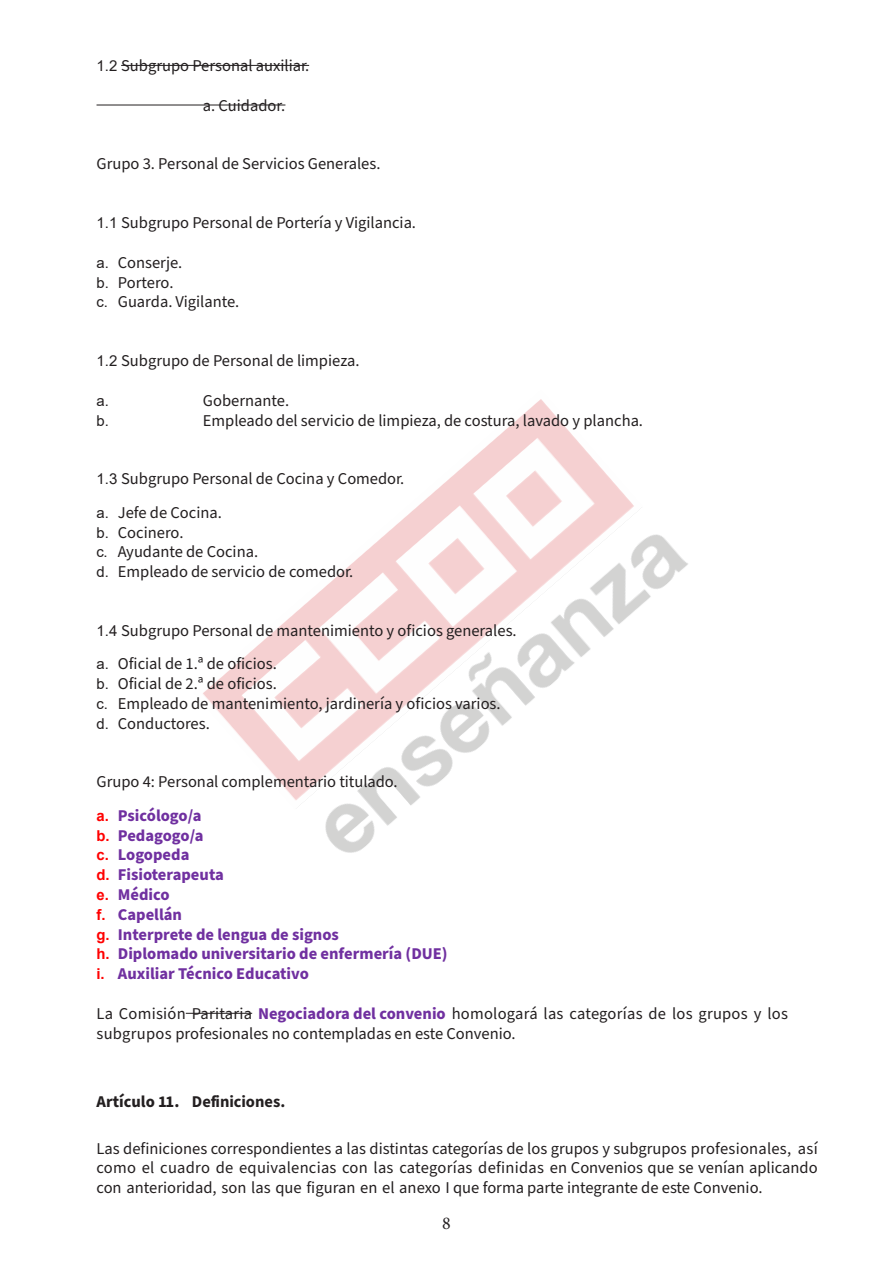
<style>
.page{position:relative;width:893px;height:1263px;background:#fff}
.page>*{position:absolute;margin:0;border:0;box-sizing:border-box;transform-origin:0 0}
.t1{font:18px "Minion Pro";color:#231f20}
.Texto_independiente{font:16.5px/19.8px "Source Sans Pro";color:#231f20}
.t2{font:700 16.5px "Source Sans Pro";color:#7030a0}
.t3{font:16.5px "Source Sans Variable";letter-spacing:.04em;color:#231f20}
.t4{font:15px "Arial";color:#231f20}
.s1{font-family:"Arial";font-size:15px}
.s2{font-family:"Arial";font-size:15px;color:#f00}
.s3{font-weight:700;color:#7030a0}
.s4{font-family:"Source Sans Pro";font-weight:700}
</style>
<div class="page">
<img style="left:203px;top:399px;width:485px;height:454px">
<hr style="left:121px;top:65px;width:188px;height:1px;background:#231f20">
<hr style="left:97px;top:105px;width:188px;height:1px;background:#231f20">
<hr style="left:186px;top:1013px;width:66px;height:1px;background:#231f20">
<p class="Texto_independiente" style="left:97px;top:56px;width:214px"><span class="s1">1.2</span> Subgrupo Personal auxiliar.</p>
<p class="Texto_independiente" style="left:203px;top:96px;width:84px">a. Cuidador.</p>
<p class="Texto_independiente" style="left:97px;top:154px;width:285px">Grupo 3. Personal de Servicios Generales.</p>
<p class="Texto_independiente" style="left:97px;top:213px;width:321px"><span class="s1">1.1</span> Subgrupo Personal de Portería y Vigilancia.</p>
<p class="Texto_independiente" style="left:97px;top:253px;width:87px"><span class="s1">a.</span> Conserje.</p>
<p class="Texto_independiente" style="left:97px;top:273px;width:78px"><span class="s1">b.</span> Portero.</p>
<p class="Texto_independiente" style="left:97px;top:292px;width:144px"><span class="s1">c.</span> Guarda. Vigilante.</p>
<p class="Texto_independiente" style="left:97px;top:351px;width:264px"><span class="s1">1.2</span> Subgrupo de Personal de limpieza.</p>
<p class="t4" style="left:97px;top:390px;width:14px">a.</p>
<p class="Texto_independiente" style="left:203px;top:391px;width:88px">Gobernante.</p>
<p class="t4" style="left:97px;top:410px;width:14px">b.</p>
<p class="Texto_independiente" style="left:203px;top:411px;width:442px">Empleado del servicio de limpieza, de costura, lavado y plancha.</p>
<p class="Texto_independiente" style="left:97px;top:469px;width:309px"><span class="s1">1.3</span> Subgrupo Personal de Cocina y Comedor.</p>
<p class="Texto_independiente" style="left:97px;top:503px;width:127px"><span class="s1">a.</span> Jefe de Cocina.</p>
<p class="Texto_independiente" style="left:97px;top:523px;width:88px"><span class="s1">b.</span> Cocinero.</p>
<p class="Texto_independiente" style="left:97px;top:542px;width:163px"><span class="s1">c.</span> Ayudante de Cocina.</p>
<p class="Texto_independiente" style="left:97px;top:562px;width:258px"><span class="s1">d.</span> Empleado de servicio de comedor.</p>
<p class="Texto_independiente" style="left:97px;top:621px;width:422px"><span class="s1">1.4</span> Subgrupo Personal de mantenimiento y oficios generales.</p>
<p class="Texto_independiente" style="left:97px;top:654px;width:182px"><span class="s1">a.</span> Oficial de 1.ª de oficios.</p>
<p class="Texto_independiente" style="left:97px;top:674px;width:182px"><span class="s1">b.</span> Oficial de 2.ª de oficios.</p>
<p class="Texto_independiente" style="left:97px;top:694px;width:406px"><span class="s1">c.</span> Empleado de mantenimiento, jardinería y oficios varios.</p>
<p class="Texto_independiente" style="left:97px;top:714px;width:115px"><span class="s1">d.</span> Conductores.</p>
<p class="Texto_independiente" style="left:97px;top:773px;width:303px">Grupo 4: Personal complementario titulado.</p>
<p class="t2" style="left:97px;top:804px;width:107px"><span class="s2">a.</span> Psicólogo/a</p>
<p class="t2" style="left:97px;top:824px;width:109px"><span class="s2">b.</span> Pedagogo/a</p>
<p class="t2" style="left:97px;top:844px;width:94px"><span class="s2">c.</span> Logopeda</p>
<p class="t2" style="left:97px;top:863px;width:129px"><span class="s2">d.</span> Fisioterapeuta</p>
<p class="t2" style="left:97px;top:883px;width:75px"><span class="s2">e.</span> Médico</p>
<p class="t2" style="left:97px;top:903px;width:87px"><span class="s2">f.</span> Capellán</p>
<p class="t2" style="left:97px;top:923px;width:244px"><span class="s2">g.</span> Interprete de lengua de signos</p>
<p class="t2" style="left:97px;top:943px;width:353px"><span class="s2">h.</span> Diplomado universitario de enfermería (DUE)</p>
<p class="t2" style="left:97px;top:962px;width:214px"><span class="s2">i.</span> Auxiliar Técnico Educativo</p>
<p class="Texto_independiente" style="left:97px;top:1004px;width:693px">La Comisión Paritaria <span class="s3">Negociadora del convenio</span> homologará las categorías de los grupos y los subgrupos profesionales no contempladas en este Convenio.</p>
<p class="t3" style="left:97px;top:1092px;width:189px"><span class="s4">Artículo 11.</span> Definiciones.</p>
<p class="Texto_independiente" style="left:97px;top:1139px;width:723px;text-align:justify">Las definiciones correspondientes a las distintas categorías de los grupos y subgrupos profesionales, así como el cuadro de equivalencias con las categorías definidas en Convenios que se venían aplicando con anterioridad, son las que figuran en el anexo I que forma parte integrante de este Convenio.</p>
<p class="t1" style="left:442px;top:1211px;width:10px">8</p>
</div>
